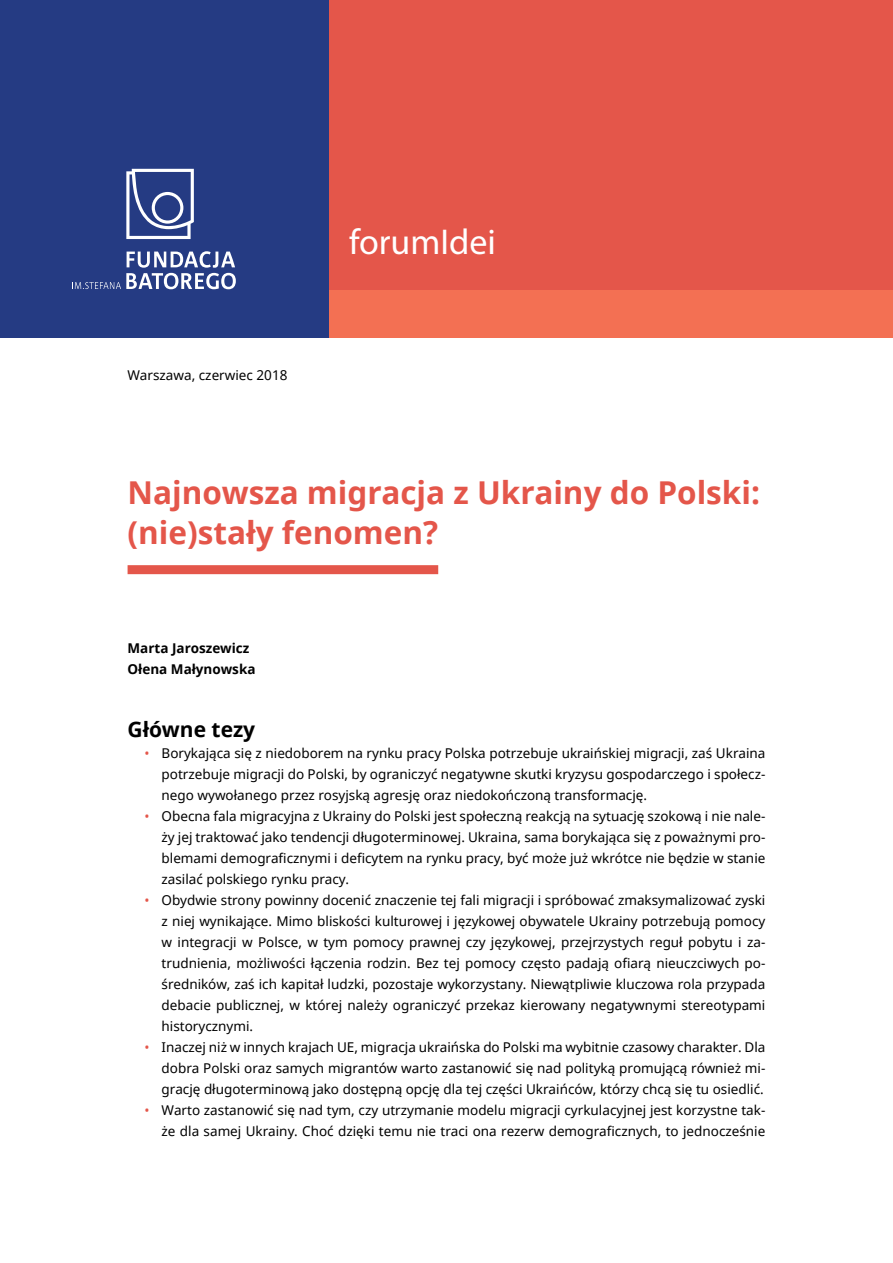
<style>
.page{position:relative;width:893px;height:1263px;background:#fff}
.page>*{position:absolute;margin:0;border:0;box-sizing:border-box;transform-origin:0 0}
.t1{font:36px "Myriad Pro";color:#fff}
.t2{font:700 31.5px/40.5px "Noto Sans";color:#e4564a}
.t3{font:700 21px "Noto Sans";color:#000}
.t4{font:13.5px/21px "Noto Sans";color:#000;text-align:justify}
.t5{font:700 13.5px/21px "Noto Sans";color:#000}
.s1{color:#e4564a}
</style>
<div class="page">
<div style="left:0;top:195px;width:893px;height:143px;background:#f37053"></div>
<div style="left:0;top:0;width:893px;height:289px;background:#e4564a"></div>
<div style="left:128px;top:565px;width:310px;height:9px;background:#e4564a"></div>
<div style="left:0;top:0;width:328px;height:338px;background:#253b83"></div>
<svg style="left:72px;top:251px;width:164px;height:38px"></svg>
<svg style="left:126px;top:169px;width:68px;height:70px"></svg>
<p class="t4" style="left:128px;top:364px;width:161px">Warszawa, czerwiec 2018</p>
<h1 class="t1" style="left:349px;top:219px;width:148px">forumIdei</h1>
<h2 class="t2" style="left:128px;top:471px;width:634px">Najnowsza migracja z Ukrainy do Polski: (nie)stały fenomen?</h2>
<p class="t5" style="left:128px;top:637px;width:129px">Marta Jaroszewicz<br>Ołena Małynowska</p>
<h3 class="t3" style="left:128px;top:714px;width:129px">Główne tezy</h3>
<p class="t4" style="left:162px;top:742px;width:605px;text-indent:-17px"><span class="s1">•</span> Borykająca się z niedoborem na rynku pracy Polska potrzebuje ukraińskiej migracji, zaś Ukraina potrzebuje migracji do Polski, by ograniczyć negatywne skutki kryzysu gospodarczego i społecz&shy;nego wywołanego przez rosyjską agresję oraz niedokończoną transformację.</p>
<p class="t4" style="left:162px;top:805px;width:605px;text-indent:-17px"><span class="s1">•</span> Obecna fala migracyjna z Ukrainy do Polski jest społeczną reakcją na sytuację szokową i nie nale&shy;ży jej traktować jako tendencji długoterminowej. Ukraina, sama borykająca się z poważnymi pro&shy;blemami demograficznymi i deficytem na rynku pracy, być może już wkrótce nie będzie w stanie zasilać polskiego rynku pracy.</p>
<p class="t4" style="left:162px;top:889px;width:605px;text-indent:-17px"><span class="s1">•</span> Obydwie strony powinny docenić znaczenie tej fali migracji i spróbować zmaksymalizować zyski z niej wynikające. Mimo bliskości kulturowej i językowej obywatele Ukrainy potrzebują pomocy w integracji w Polsce, w tym pomocy prawnej czy językowej, przejrzystych reguł pobytu i za&shy;trudnienia, możliwości łączenia rodzin. Bez tej pomocy często padają ofiarą nieuczciwych po&shy;średników, zaś ich kapitał ludzki, pozostaje wykorzystany. Niewątpliwie kluczowa rola przypada debacie publicznej, w której należy ograniczyć przekaz kierowany negatywnymi stereotypami historycznymi.</p>
<p class="t4" style="left:162px;top:1036px;width:605px;text-indent:-17px"><span class="s1">•</span> Inaczej niż w innych krajach UE, migracja ukraińska do Polski ma wybitnie czasowy charakter. Dla dobra Polski oraz samych migrantów warto zastanowić się nad polityką promującą również mi&shy;grację długoterminową jako dostępną opcję dla tej części Ukraińców, którzy chcą się tu osiedlić.</p>
<p class="t4" style="left:145px;top:1099px;width:622px;text-align:right"><span class="s1">•</span> Warto zastanowić się nad tym, czy utrzymanie modelu migracji cyrkulacyjnej jest korzystne tak&shy;że dla samej Ukrainy. Choć dzięki temu nie traci ona rezerw demograficznych, to jednocześnie</p>
</div>
